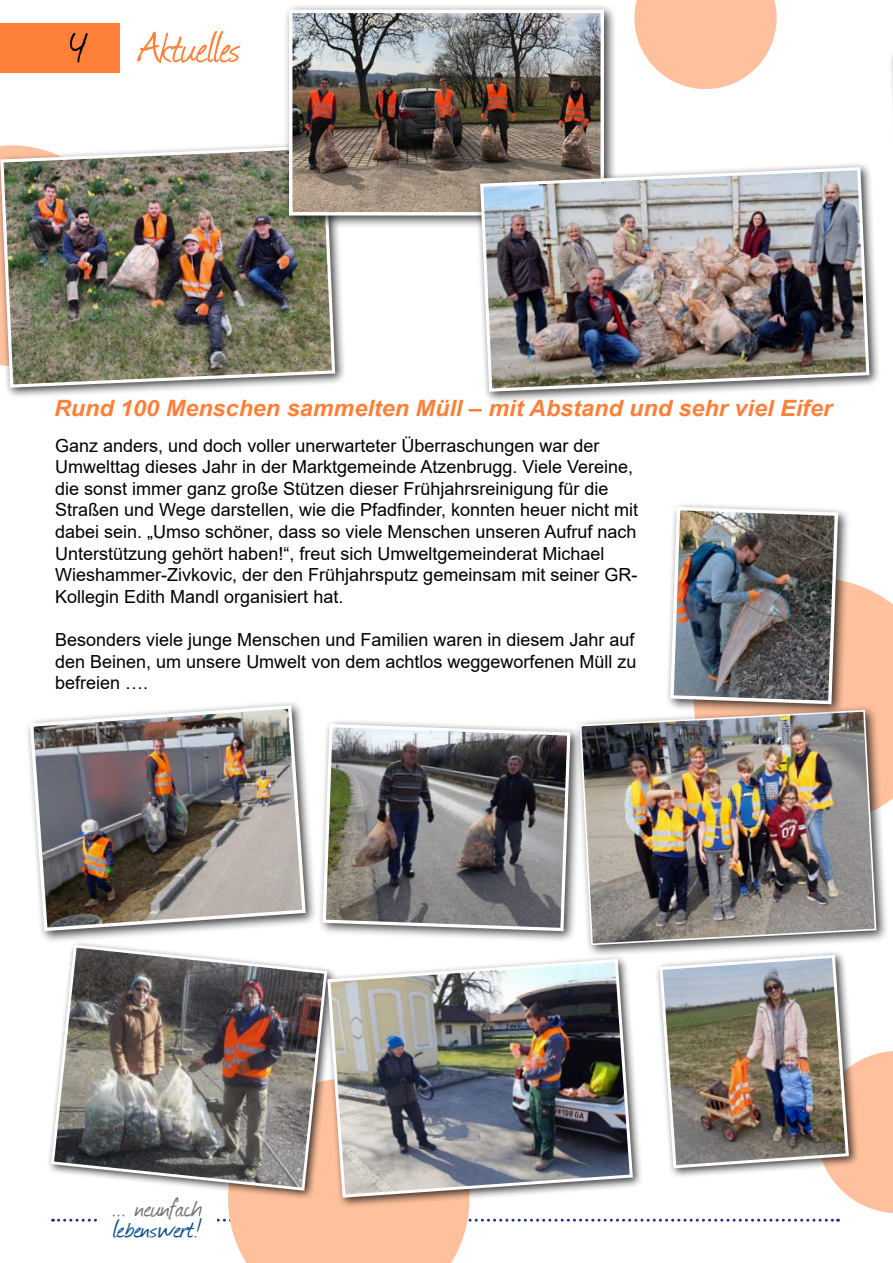
<style>
.page{position:relative;width:893px;height:1263px;background:#fff}
.page>*{position:absolute;margin:0;border:0;box-sizing:border-box;transform-origin:0 0}
.t1{font:51px "Journal";letter-spacing:-.025em;color:#ff8038}
.t2{font:30px "Journal";color:#706f6f;scale:1.12 1}
.t3{font:30px "Journal";color:#004c8e;scale:1.12 1}
.t4{font:italic 700 22.5px "Arial";color:#ff8038;scale:1.04 1}
.t5{font:18px/21.6px "Arial";color:#000}
.s1{color:#000}
</style>
<div class="page">
<div style="left:1px;top:23px;width:119px;height:49px;background:#ff8038"></div>
<svg style="left:634px;top:0;width:143px;height:90px"></svg>
<div style="left:0;top:140px;width:347px;height:259px;background:#000;opacity:.75"></div>
<img style="left:0;top:144px;width:337px;height:245px">
<div style="left:283px;top:3px;width:334px;height:226px;background:#000;opacity:.75"></div>
<img style="left:293px;top:14px;width:307px;height:198px">
<div style="left:289px;top:10px;width:315px;height:206px;border:3px solid #fff"></div>
<svg style="left:850px;top:582px;width:43px;height:220px;background:#ffc5a4"></svg>
<svg style="left:49px;top:943px;width:129px;height:227px"></svg>
<div style="left:24px;top:700px;width:294px;height:243px;background:#000;opacity:.75"></div>
<img style="left:28px;top:703px;width:279px;height:230px">
<div style="left:317px;top:718px;width:265px;height:225px;background:#000;opacity:.75"></div>
<img style="left:321px;top:722px;width:251px;height:211px">
<div style="left:574px;top:705px;width:314px;height:252px;background:#000;opacity:.75"></div>
<img style="left:579px;top:709px;width:298px;height:237px">
<svg style="left:891px;top:55px;width:2px;height:50px"></svg>
<div style="left:665px;top:501px;width:185px;height:216px;background:#000;opacity:.75"></div>
<img style="left:668px;top:505px;width:172px;height:201px">
<img style="left:52px;top:953px;width:841px;height:310px">
<div style="left:475px;top:162px;width:406px;height:241px;background:#000;opacity:.75"></div>
<img style="left:478px;top:165px;width:393px;height:228px">
<h1 class="t1" style="left:69px;top:12px;width:173px"><span class="s1">4</span> Aktuelles</h1>
<p class="t4" style="left:54px;top:393px;width:750px">Rund 100 Menschen sammelten Müll – mit Abstand und sehr viel Eifer</p>
<p class="t5" style="left:55px;top:434px;width:585px">Ganz anders, und doch voller unerwarteter Überraschungen war der Umwelttag dieses Jahr in der Marktgemeinde Atzenbrugg. Viele Vereine, die sonst immer ganz große Stützen dieser Frühjahrsreinigung für die Straßen und Wege darstellen, wie die Pfadfinder, konnten heuer nicht mit dabei sein. „Umso schöner, dass so viele Menschen unseren Aufruf nach Unterstützung gehört haben!“, freut sich Umweltgemeinderat Michael Wieshammer-Zivkovic, der den Frühjahrsputz gemeinsam mit seiner GR-Kollegin Edith Mandl organisiert hat.</p>
<p class="t5" style="left:55px;top:629px;width:583px;text-align:justify">Besonders viele junge Menschen und Familien waren in diesem Jahr auf den Beinen, um unsere Umwelt von dem achtlos weggeworfenen Müll zu befreien ….</p>
<h2 class="t2" style="left:113px;top:1187px;width:81px">... neunfach</h2>
<h2 class="t3" style="left:113px;top:1208px;width:80px">lebenswert!</h2>
</div>
